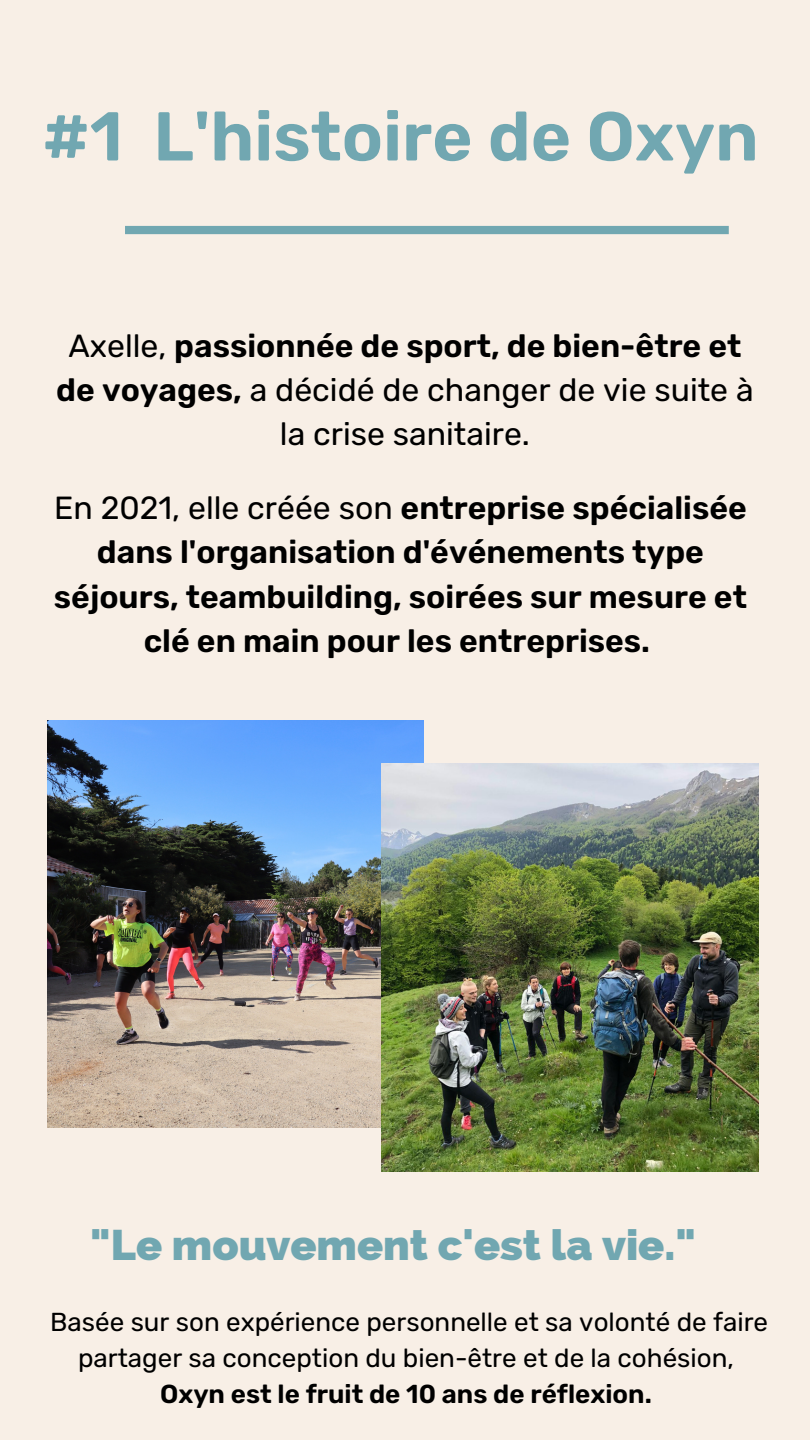
<style>
.page{position:relative;width:810px;height:1440px;background:#f8efe6}
.page>*{position:absolute;margin:0;border:0;box-sizing:border-box;transform-origin:0 0}
.t1{font:600 69px "Rubik";color:#71a7b1}
.t2{font:800 43px "Raleway";color:#71a7b1}
.t3{font:600 32px/44.2px "Rubik";color:#000;text-align:center}
.t4{font:32px/44.2px "Rubik";color:#000;text-align:center}
.t5{font:26px/36px "Rubik";color:#000;text-align:center}
.t6{font:600 26px "Rubik";color:#000}
.s1{font-weight:600}
.s2{font-weight:400}
</style>
<div class="page">
<img style="left:47px;top:720px;width:377px;height:408px">
<div style="left:125px;top:226px;width:604px;height:8px;background:#71a7b1"></div>
<img style="left:382px;top:763px;width:376px;height:408px">
<h1 class="t1" style="left:42px;top:98px;width:718px">#1 L'histoire de Oxyn</h1>
<p class="t4" style="left:56px;top:325px;width:699px">Axelle, <span class="s1">passionnée de sport, de bien-être et de voyages,</span> a décidé de changer de vie suite à la crise sanitaire.</p>
<p class="t3" style="left:54px;top:487px;width:695px"><span class="s2">En 2021, elle créée son</span> entreprise spécialisée dans l'organisation d'événements type séjours, teambuilding, soirées sur mesure et clé en main pour les entreprises.</p>
<h2 class="t2" style="left:90px;top:1220px;width:607px">"Le mouvement c'est la vie."</h2>
<p class="t5" style="left:50px;top:1305px;width:719px">Basée sur son expérience personnelle et sa volonté de faire partager sa conception du bien-être et de la cohésion,</p>
<p class="t6" style="left:160px;top:1380px;width:493px">Oxyn est le fruit de 10 ans de réflexion.</p>
</div>
